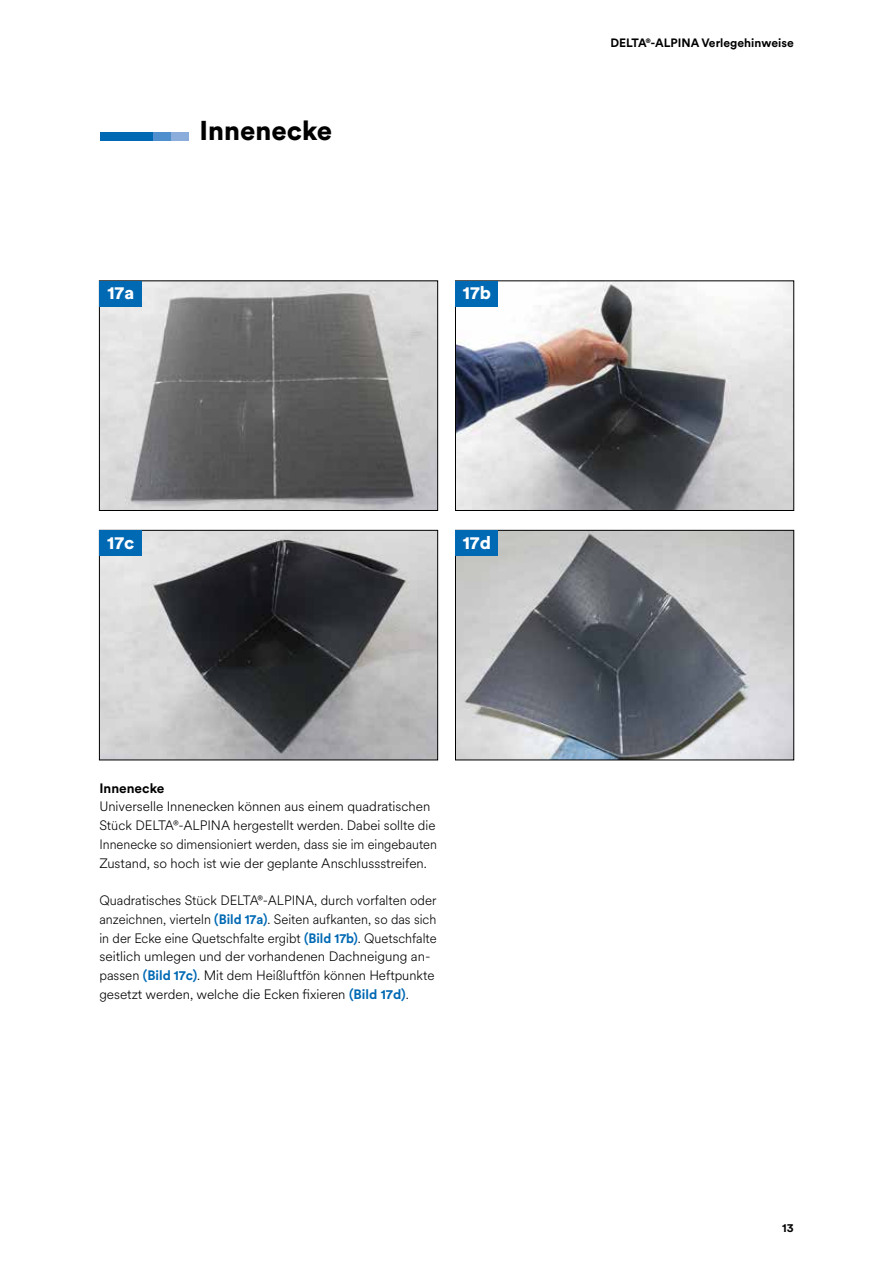
<style>
.page{position:relative;width:893px;height:1263px;background:#fff}
.page>*{position:absolute;margin:0;border:0;box-sizing:border-box;transform-origin:0 0}
.t1{font:900 27px "Circular XX";color:#000}
.t2{font:900 18px "Circular XX";color:#fff}
.t3{font:300 13.5px/18.8px "Circular XX";color:#000}
.t4{font:700 13.5px "Circular XX";color:#000}
.t5{font:700 12px "Circular XX";color:#000}
.s1{font-weight:700;color:#0069b4}
</style>
<div class="page">
<img style="left:101px;top:283px;width:335px;height:226px">
<div style="left:99px;top:281px;width:339px;height:230px;border:1px solid #000"></div>
<img style="left:457px;top:283px;width:335px;height:226px">
<div style="left:455px;top:281px;width:339px;height:230px;border:1px solid #000"></div>
<div style="left:456px;top:281px;width:42px;height:26px;background:#0069b4"></div>
<img style="left:101px;top:532px;width:335px;height:226px">
<div style="left:99px;top:530px;width:339px;height:230px;border:1px solid #000"></div>
<img style="left:457px;top:532px;width:335px;height:226px">
<div style="left:455px;top:530px;width:339px;height:230px;border:1px solid #000"></div>
<div style="left:100px;top:530px;width:42px;height:26px;background:#0069b4"></div>
<div style="left:456px;top:530px;width:42px;height:26px;background:#0069b4"></div>
<div style="left:100px;top:281px;width:42px;height:26px;background:#0069b4"></div>
<div style="left:100px;top:132px;width:53px;height:8px;background:#0069b4"></div>
<div style="left:153px;top:132px;width:18px;height:8px;background:#4f8fcd"></div>
<div style="left:171px;top:132px;width:17px;height:8px;background:#8baddc"></div>
<h2 class="t2" style="left:108px;top:280px;width:28px">17a</h2>
<h1 class="t1" style="left:200px;top:112px;width:134px">Innenecke</h1>
<h2 class="t2" style="left:463px;top:280px;width:30px">17b</h2>
<h2 class="t2" style="left:107px;top:530px;width:29px">17c</h2>
<h2 class="t2" style="left:463px;top:530px;width:30px">17d</h2>
<p class="t4" style="left:99px;top:778px;width:67px">Innenecke</p>
<p class="t3" style="left:99px;top:797px;width:339px">Universelle Innenecken können aus einem quadratischen Stück DELTA®-ALPINA hergestellt werden. Dabei sollte die Innenecke so dimensioniert werden, dass sie im eingebauten Zustand, so hoch ist wie der geplante Anschlussstreifen.</p>
<p class="t3" style="left:99px;top:890px;width:339px">Quadratisches Stück DELTA®-ALPINA, durch vorfalten oder anzeichnen, vierteln <span class="s1">(Bild 17a)</span>. Seiten aufkanten, so das sich in der Ecke eine Quetschfalte ergibt <span class="s1">(Bild 17b)</span>. Quetschfalte seitlich umlegen und der vorhandenen Dachneigung an&shy;passen <span class="s1">(Bild 17c)</span>. Mit dem Heißluftfön können Heftpunkte gesetzt werden, welche die Ecken fixieren <span class="s1">(Bild 17d)</span>.</p>
<p class="t5" style="left:610px;top:34px;width:185px">DELTA®-ALPINA Verlegehinweise</p>
<p class="t5" style="left:782px;top:1219px;width:13px">13</p>
</div>
